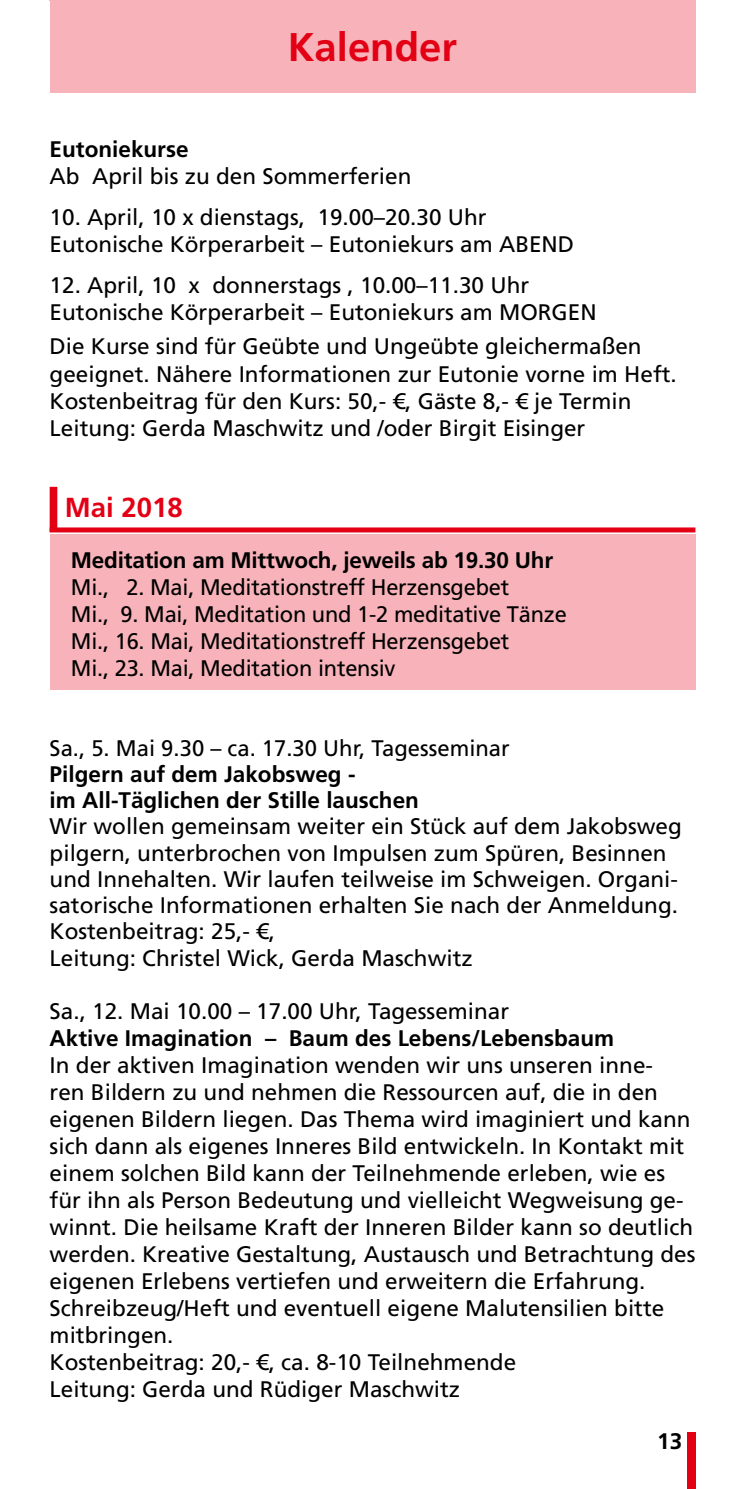
<style>
.page{position:relative;width:745px;height:1489px;background:#fff}
.page>*{position:absolute;margin:0;border:0;box-sizing:border-box;transform-origin:0 0}
.t1{font:700 40px "Frutiger LT";color:#e30015}
.t2{font:700 27.5px "Frutiger LT";color:#e30015}
.t3{font:22.5px/27px "Frutiger LT";color:#000}
.t4{font:700 22.5px/26.2px "Frutiger LT";color:#000}
</style>
<div class="page">
<div style="left:50px;top:0;width:644px;height:92px;background:#f7b3b9"></div>
<div style="left:686px;top:1431px;width:8px;height:57px;background:#e30015"></div>
<div style="left:50px;top:533px;width:644px;height:156px;background:#f7b3b9"></div>
<div style="left:50px;top:527px;width:645px;height:5px;background:#e30015"></div>
<div style="left:50px;top:487px;width:7px;height:45px;background:#e30015"></div>
<h1 class="t1" style="left:288px;top:24px;width:170px">Kalender</h1>
<p class="t4" style="left:50px;top:136px;width:140px">Eutoniekurse</p>
<p class="t3" style="left:50px;top:163px;width:363px">Ab April bis zu den Sommerferien</p>
<p class="t3" style="left:50px;top:204px;width:525px">10. April, 10 x dienstags, 19.00–20.30 Uhr<br>Eutonische Körperarbeit – Eutoniekurs am ABEND</p>
<p class="t3" style="left:50px;top:272px;width:548px">12. April, 10 x donnerstags , 10.00–11.30 Uhr<br>Eutonische Körperarbeit – Eutoniekurs am MORGEN</p>
<p class="t3" style="left:50px;top:333px;width:628px">Die Kurse sind für Geübte und Ungeübte gleichermaßen geeignet. Nähere Informationen zur Eutonie vorne im Heft.<br>Kostenbeitrag für den Kurs: 50,- €, Gäste 8,- € je Termin Leitung: Gerda Maschwitz und /oder Birgit Eisinger</p>
<p class="t2" style="left:65px;top:491px;width:119px">Mai 2018</p>
<p class="t4" style="left:71px;top:547px;width:483px">Meditation am Mittwoch, jeweils ab 19.30 Uhr</p>
<p class="t3" style="left:71px;top:573px;width:497px">Mi., 2. Mai, Meditationstreff Herzensgebet<br>Mi., 9. Mai, Meditation und 1-2 meditative Tänze Mi., 16. Mai, Meditationstreff Herzensgebet<br>Mi., 23. Mai, Meditation intensiv</p>
<p class="t3" style="left:50px;top:734px;width:461px">Sa., 5. Mai 9.30 – ca. 17.30 Uhr, Tagesseminar</p>
<p class="t4" style="left:50px;top:761px;width:370px">Pilgern auf dem Jakobsweg -<br>im All-Täglichen der Stille lauschen</p>
<p class="t3" style="left:50px;top:813px;width:633px;line-height:26.2px">Wir wollen gemeinsam weiter ein Stück auf dem Jakobsweg pilgern, unterbrochen von Impulsen zum Spüren, Besinnen und Innehalten. Wir laufen teilweise im Schweigen. Organi&shy;satorische Informationen erhalten Sie nach der Anmeldung.<br>Kostenbeitrag: 25,- €,<br>Leitung: Christel Wick, Gerda Maschwitz</p>
<p class="t3" style="left:50px;top:997px;width:460px">Sa., 12. Mai 10.00 – 17.00 Uhr, Tagesseminar</p>
<p class="t4" style="left:50px;top:1025px;width:565px">Aktive Imagination – Baum des Lebens/Lebensbaum</p>
<p class="t3" style="left:50px;top:1051px;width:646px">In der aktiven Imagination wenden wir uns unseren inne-<br>ren Bildern zu und nehmen die Ressourcen auf, die in den eigenen Bildern liegen. Das Thema wird imaginiert und kann sich dann als eigenes Inneres Bild entwickeln. In Kontakt mit einem solchen Bild kann der Teilnehmende erleben, wie es für ihn als Person Bedeutung und vielleicht Wegweisung ge&shy;winnt. Die heilsame Kraft der Inneren Bilder kann so deutlich werden. Kreative Gestaltung, Austausch und Betrachtung des eigenen Erlebens vertiefen und erweitern die Erfahrung.<br>Schreibzeug/Heft und eventuell eigene Malutensilien bitte mitbringen.<br>Kostenbeitrag: 20,- €, ca. 8-10 Teilnehmende<br>Leitung: Gerda und Rüdiger Maschwitz</p>
<p class="t4" style="left:656px;top:1428px;width:27px">13</p>
</div>
